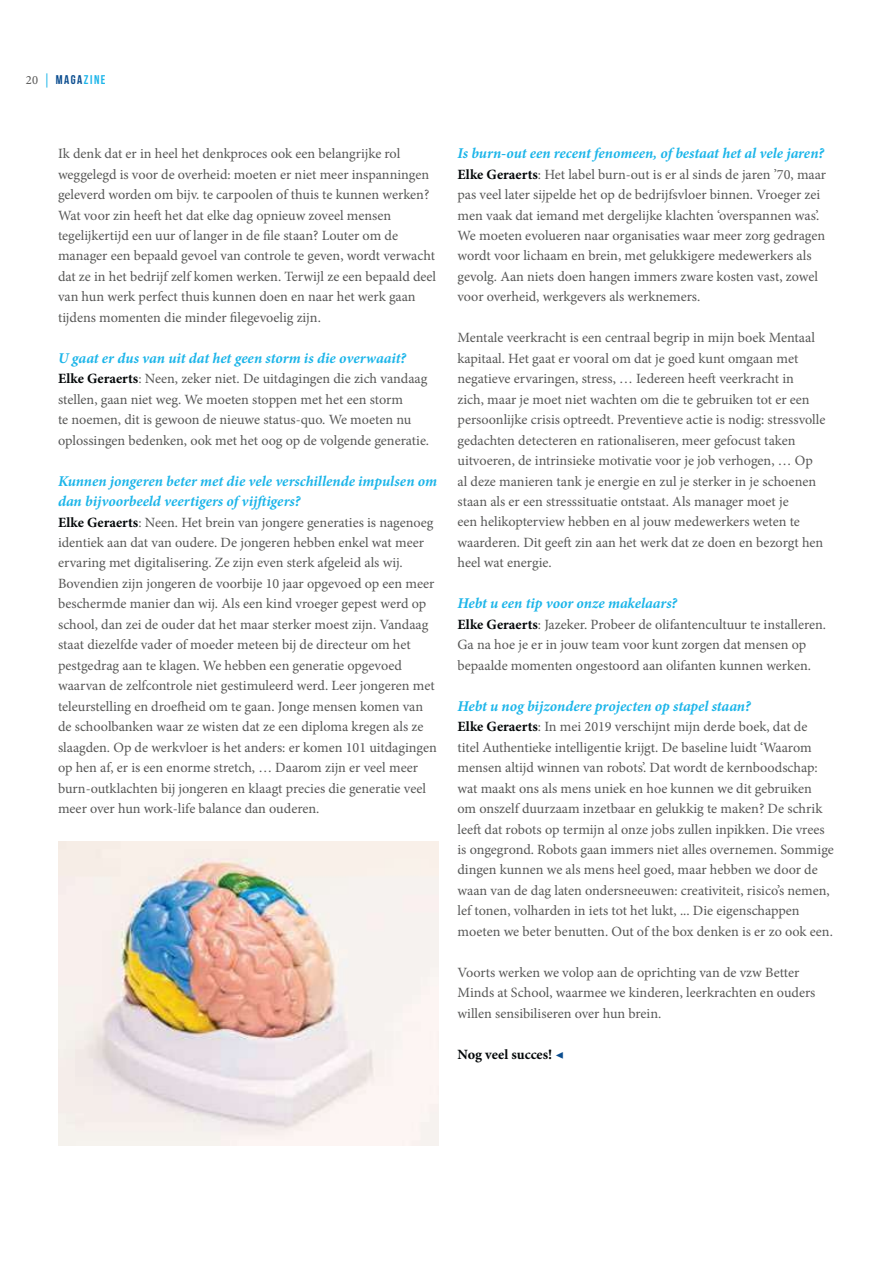
<style>
.page{position:relative;width:893px;height:1263px;background:#fff}
.page>*{position:absolute;margin:0;border:0;box-sizing:border-box;transform-origin:0 0}
.t1{font:italic 700 15px/20.4px "Minion Pro";color:#1cb5e9}
.t2{font:14.1px/20.4px "Minion Pro";color:#575756}
.t3{font:700 14.1px "Minion Pro";color:#040809}
.t4{font:12.6px "Bebas Neue";letter-spacing:.12em;color:#0b4d8f}
.s1{font-family:"Minion Pro";color:#575756}
.s2{font-family:"Minion Pro";font-size:14.1px;color:#1cb5e9}
.s3{color:#1cb5e9}
.s4{font-weight:700;color:#040809}
.s5{font-weight:400;color:#0b4d8f}
</style>
<div class="page">
<img style="left:58px;top:841px;width:380px;height:304px">
<p class="t4" style="left:26px;top:72px;width:81px"><span class="s1">20</span> <span class="s2">|</span> MAGA<span class="s3">ZINE</span></p>
<p class="t2" style="left:58px;top:145px;width:380px">Ik denk dat er in heel het denkproces ook een belangrijke rol weggelegd is voor de overheid: moeten er niet meer inspanningen geleverd worden om bijv. te carpoolen of thuis te kunnen werken?<br>Wat voor zin heeft het dat elke dag opnieuw zoveel mensen tegelijkertijd een uur of langer in de file staan? Louter om de manager een bepaald gevoel van controle te geven, wordt verwacht dat ze in het bedrijf zelf komen werken. Terwijl ze een bepaald deel van hun werk perfect thuis kunnen doen en naar het werk gaan tijdens momenten die minder filegevoelig zijn.</p>
<p class="t1" style="left:58px;top:349px;width:350px">U gaat er dus van uit dat het geen storm is die overwaait?</p>
<p class="t2" style="left:58px;top:370px;width:373px"><span class="s4">Elke Geraerts</span>: Neen, zeker niet. De uitdagingen die zich vandaag stellen, gaan niet weg. We moeten stoppen met het een storm<br>te noemen, dit is gewoon de nieuwe status-quo. We moeten nu oplossingen bedenken, ook met het oog op de volgende generatie.</p>
<p class="t1" style="left:58px;top:472px;width:381px">Kunnen jongeren beter met die vele verschillende impulsen om dan bijvoorbeeld veertigers of vijftigers?</p>
<p class="t2" style="left:58px;top:513px;width:380px"><span class="s4">Elke Geraerts</span>: Neen. Het brein van jongere generaties is nagenoeg identiek aan dat van oudere. De jongeren hebben enkel wat meer ervaring met digitalisering. Ze zijn even sterk afgeleid als wij.<br>Bovendien zijn jongeren de voorbije 10 jaar opgevoed op een meer beschermde manier dan wij. Als een kind vroeger gepest werd op school, dan zei de ouder dat het maar sterker moest zijn. Vandaag staat diezelfde vader of moeder meteen bij de directeur om het pestgedrag aan te klagen. We hebben een generatie opgevoed waarvan de zelfcontrole niet gestimuleerd werd. Leer jongeren met teleurstelling en droefheid om te gaan. Jonge mensen komen van de schoolbanken waar ze wisten dat ze een diploma kregen als ze slaagden. Op de werkvloer is het anders: er komen 101 uitdagingen op hen af, er is een enorme stretch, … Daarom zijn er veel meer burn-outklachten bij jongeren en klaagt precies die generatie veel meer over hun work-life balance dan ouderen.</p>
<p class="t1" style="left:457px;top:144px;width:368px">Is burn-out een recent fenomeen, of bestaat het al vele jaren?</p>
<p class="t2" style="left:457px;top:165px;width:370px"><span class="s4">Elke Geraerts</span>: Het label burn-out is er al sinds de jaren ’70, maar pas veel later sijpelde het op de bedrijfsvloer binnen. Vroeger zei men vaak dat iemand met dergelijke klachten ‘overspannen was’.<br>We moeten evolueren naar organisaties waar meer zorg gedragen wordt voor lichaam en brein, met gelukkigere medewerkers als gevolg. Aan niets doen hangen immers zware kosten vast, zowel voor overheid, werkgevers als werknemers.</p>
<p class="t2" style="left:457px;top:329px;width:369px">Mentale veerkracht is een centraal begrip in mijn boek Mentaal kapitaal. Het gaat er vooral om dat je goed kunt omgaan met negatieve ervaringen, stress, … Iedereen heeft veerkracht in<br>zich, maar je moet niet wachten om die te gebruiken tot er een persoonlijke crisis optreedt. Preventieve actie is nodig: stressvolle gedachten detecteren en rationaliseren, meer gefocust taken uitvoeren, de intrinsieke motivatie voor je job verhogen, … Op al deze manieren tank je energie en zul je sterker in je schoenen staan als er een stresssituatie ontstaat. Als manager moet je<br>een helikopterview hebben en al jouw medewerkers weten te waarderen. Dit geeft zin aan het werk dat ze doen en bezorgt hen heel wat energie.</p>
<p class="t1" style="left:457px;top:595px;width:221px">Hebt u een tip voor onze makelaars?</p>
<p class="t2" style="left:457px;top:615px;width:370px"><span class="s4">Elke Geraerts</span>: Jazeker. Probeer de olifantencultuur te installeren.<br>Ga na hoe je er in jouw team voor kunt zorgen dat mensen op bepaalde momenten ongestoord aan olifanten kunnen werken.</p>
<p class="t1" style="left:457px;top:697px;width:295px">Hebt u nog bijzondere projecten op stapel staan?</p>
<p class="t2" style="left:457px;top:718px;width:378px"><span class="s4">Elke Geraerts</span>: In mei 2019 verschijnt mijn derde boek, dat de<br>titel Authentieke intelligentie krijgt. De baseline luidt ‘Waarom mensen altijd winnen van robots’. Dat wordt de kernboodschap: wat maakt ons als mens uniek en hoe kunnen we dit gebruiken om onszelf duurzaam inzetbaar en gelukkig te maken? De schrik leeft dat robots op termijn al onze jobs zullen inpikken. Die vrees is ongegrond. Robots gaan immers niet alles overnemen. Sommige dingen kunnen we als mens heel goed, maar hebben we door de waan van de dag laten ondersneeuwen: creativiteit, risico’s nemen, lef tonen, volharden in iets tot het lukt, ... Die eigenschappen moeten we beter benutten. Out of the box denken is er zo ook een.</p>
<p class="t2" style="left:457px;top:963px;width:359px">Voorts werken we volop aan de oprichting van de vzw Better<br>Minds at School, waarmee we kinderen, leerkrachten en ouders willen sensibiliseren over hun brein.</p>
<p class="t3" style="left:457px;top:1045px;width:108px">Nog veel succes! <span class="s5">◀</span></p>
</div>
